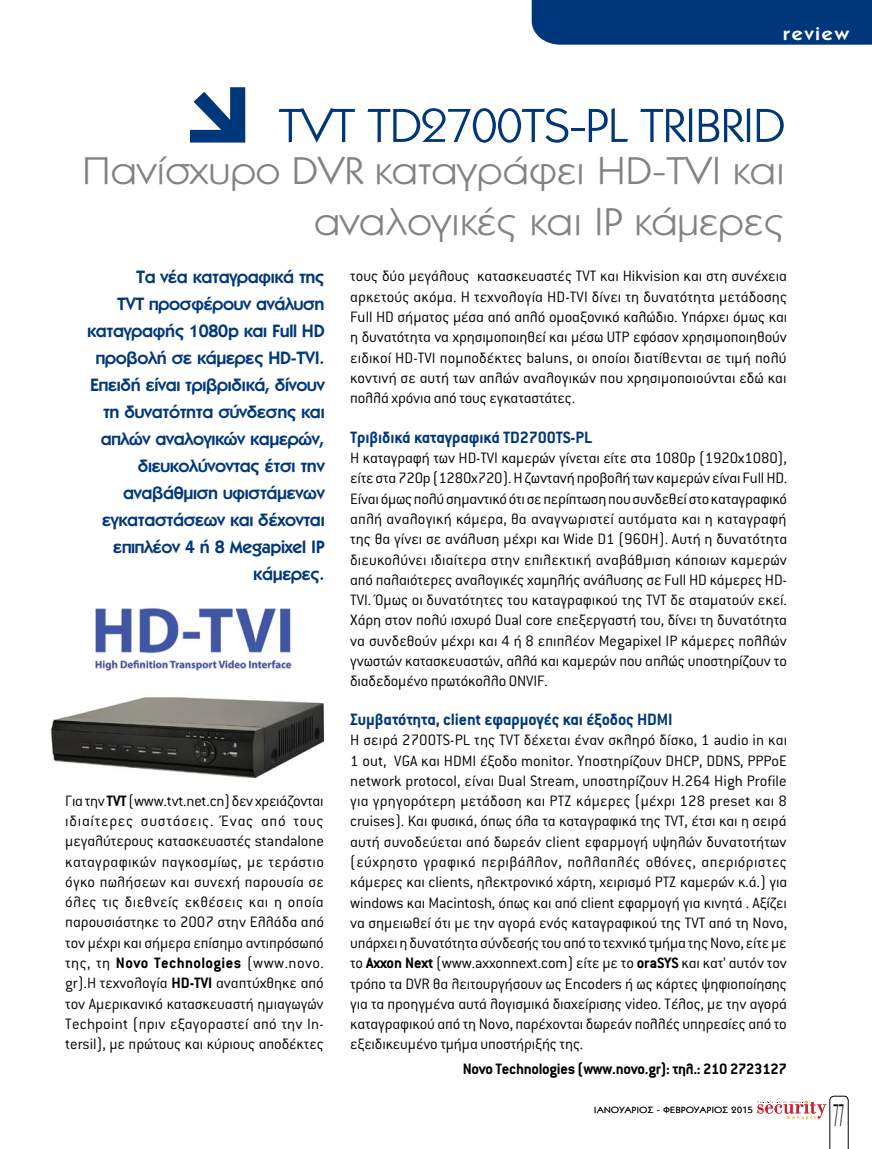
<style>
.page{position:relative;width:872px;height:1149px;background:#fff}
.page>*{position:absolute;margin:0;border:0;box-sizing:border-box;transform-origin:0 0}
.t1{font:48px "Kabel ITC Hel";letter-spacing:-.025em;color:#00377b;scale:1.1 1}
.t2{font:39px/51px "Kabel ITC Hel";color:#808285;text-align:right;scale:1.1 1}
.t3{font:31.5px "Kabel ITC Hel";color:#000;scale:.35 1}
.t4{font:18px/27px "Kabel ITC Hel Demi";letter-spacing:-.02em;color:#00377b;text-align:right}
.t5{font:700 18px "Conduit ITC Hel";letter-spacing:-.01em;color:#00377b}
.t6{font:18px "Kabel ITC Hel Demi";letter-spacing:.1em;color:#fff;scale:1.1 1}
.t7{font:300 16.5px/20.2px "Conduit ITC Hel";letter-spacing:-.01em;color:#000;text-align:justify}
.t8{font:700 16.5px "Conduit ITC Hel";letter-spacing:-.015em;color:#000}
.t9{font:9px "Kabel ITC Hel";letter-spacing:.05em;color:#000;scale:1.1 1}
.s1{font-weight:700}
</style>
<div class="page">
<div style="left:531px;top:0;width:341px;height:45px;background:#00377b"></div>
<svg style="left:757px;top:1095px;width:91px;height:53px"></svg>
<svg style="left:190px;top:87px;width:55px;height:55px"></svg>
<img style="left:51px;top:608px;width:274px;height:172px">
<p class="t6" style="left:783px;top:24px;width:61px">review</p>
<p class="t1" style="left:279px;top:100px;width:462px">TVT TD2700TS-PL TRIBRID</p>
<p class="t2" style="left:82px;top:146px;width:640px">Πανίσχυρο DVR καταγράφει HD-TVI και αναλογικές και IP κάμερες</p>
<p class="t4" style="left:87px;top:263px;width:239px">Τα νέα καταγραφικά της<br>TVT προσφέρουν ανάλυση καταγραφής 1080p και Full HD προβολή σε κάμερες HD-TVI.<br>Επειδή είναι τριβριδικά, δίνουν τη δυνατότητα σύνδεσης και απλών αναλογικών καμερών, διευκολύνοντας έτσι την αναβάθμιση υφιστάμενων εγκαταστάσεων και δέχονται επιπλέον 4 ή 8 Megapixel IP κάμερες.</p>
<p class="t7" style="left:65px;top:790px;width:260px">Για την <span class="s1">TVT</span> (www.tvt.net.cn) δεν χρειάζονται ιδιαίτερες συστάσεις. Ένας από τους μεγαλύτερους κατασκευαστές standalone καταγραφικών παγκοσμίως, με τεράστιο όγκο πωλήσεων και συνεχή παρουσία σε όλες τις διεθνείς εκθέσεις και η οποία παρουσιάστηκε το 2007 στην Ελλάδα από τον μέχρι και σήμερα επίσημο αντιπρόσωπό της, τη <span class="s1">Novo Technologies</span> (www.novo. gr).Η τεχνολογία <span class="s1">HD-TVI</span> αναπτύχθηκε από τον Αμερικανικό κατασκευαστή ημιαγωγών Techpoint (πριν εξαγοραστεί από την In&shy;tersil), με πρώτους και κύριους αποδέκτες</p>
<p class="t7" style="left:350px;top:266px;width:438px">τους δύο μεγάλους κατασκευαστές TVT και Hikvision και στη συνέχεια αρκετούς ακόμα. Η τεχνολογία HD-TVI δίνει τη δυνατότητα μετάδοσης Full HD σήματος μέσα από απλό ομοαξονικό καλώδιο. Υπάρχει όμως και η δυνατότητα να χρησιμοποιηθεί και μέσω UTP εφόσον χρησιμοποιηθούν ειδικοί HD-TVI πομποδέκτες baluns, οι οποίοι διατίθενται σε τιμή πολύ κοντινή σε αυτή των απλών αναλογικών που χρησιμοποιούνται εδώ και πολλά χρόνια από τους εγκαταστάτες.</p>
<p class="t5" style="left:350px;top:428px;width:243px">Τριβιδικά καταγραφικά TD2700TS-PL</p>
<p class="t7" style="left:350px;top:448px;width:438px">Η καταγραφή των HD-TVI καμερών γίνεται είτε στα 1080p (1920x1080), είτε στα 720p (1280x720). Η ζωντανή προβολή των καμερών είναι Full HD.<br>Είναι όμως πολύ σημαντικό ότι σε περίπτωση που συνδεθεί στο καταγραφικό απλή αναλογική κάμερα, θα αναγνωριστεί αυτόματα και η καταγραφή της θα γίνει σε ανάλυση μέχρι και Wide D1 (960H). Αυτή η δυνατότητα διευκολύνει ιδιαίτερα στην επιλεκτική αναβάθμιση κάποιων καμερών από παλαιότερες αναλογικές χαμηλής ανάλυσης σε Full HD κάμερες HD-TVI. Όμως οι δυνατότητες του καταγραφικού της TVT δε σταματούν εκεί.<br>Χάρη στον πολύ ισχυρό Dual core επεξεργαστή του, δίνει τη δυνατότητα να συνδεθούν μέχρι και 4 ή 8 επιπλέον Megapixel IP κάμερες πολλών γνωστών κατασκευαστών, αλλά και καμερών που απλώς υποστηρίζουν το διαδεδομένο πρωτόκολλο ONVIF.</p>
<p class="t5" style="left:350px;top:710px;width:324px">Συμβατότητα, client εφαρμογές και έξοδος HDMI</p>
<p class="t7" style="left:350px;top:730px;width:438px">Η σειρά 2700TS-PL της TVT δέχεται έναν σκληρό δίσκο, 1 audio in και 1 out, VGA και HDMI έξοδο monitor. Υποστηρίζουν DHCP, DDNS, PPPoE network protocol, είναι Dual Stream, υποστηρίζουν H.264 High Profile για γρηγορότερη μετάδοση και PTZ κάμερες (μέχρι 128 preset και 8 cruises). Και φυσικά, όπως όλα τα καταγραφικά της TVT, έτσι και η σειρά αυτή συνοδεύεται από δωρεάν client εφαρμογή υψηλών δυνατοτήτων (εύχρηστο γραφικό περιβάλλον, πολλαπλές οθόνες, απεριόριστες κάμερες και clients, ηλεκτρονικό χάρτη, χειρισμό PTZ καμερών κ.ά.) για windows και Macintosh, όπως και από client εφαρμογή για κινητά . Αξίζει να σημειωθεί ότι με την αγορά ενός καταγραφικού της TVT από τη Novo, υπάρχει η δυνατότητα σύνδεσής του από το τεχνικό τμήμα της Novo, είτε με το <span class="s1">Axxon Next</span> (www.axxonnext.com) είτε με το <span class="s1">oraSYS</span> και κατ’ αυτόν τον τρόπο τα DVR θα λειτουργήσουν ως Encoders ή ως κάρτες ψηφιοποίησης για τα προηγμένα αυτά λογισμικά διαχείρισης video. Τέλος, με την αγορά καταγραφικού από τη Novo, παρέχονται δωρεάν πολλές υπηρεσίες από το εξειδικευμένο τμήμα υποστήριξής της.</p>
<p class="t8" style="left:463px;top:1060px;width:326px">Novo Technologies (www.novo.gr): τηλ.: 210 2723127</p>
<p class="t9" style="left:594px;top:1104px;width:146px">ΙΑΝΟΥΑΡΙΟΣ - ΦΕΒΡΟΥΑΡΙΟΣ 2015</p>
<p class="t3" style="left:833px;top:1098px;width:33px">77</p>
</div>
